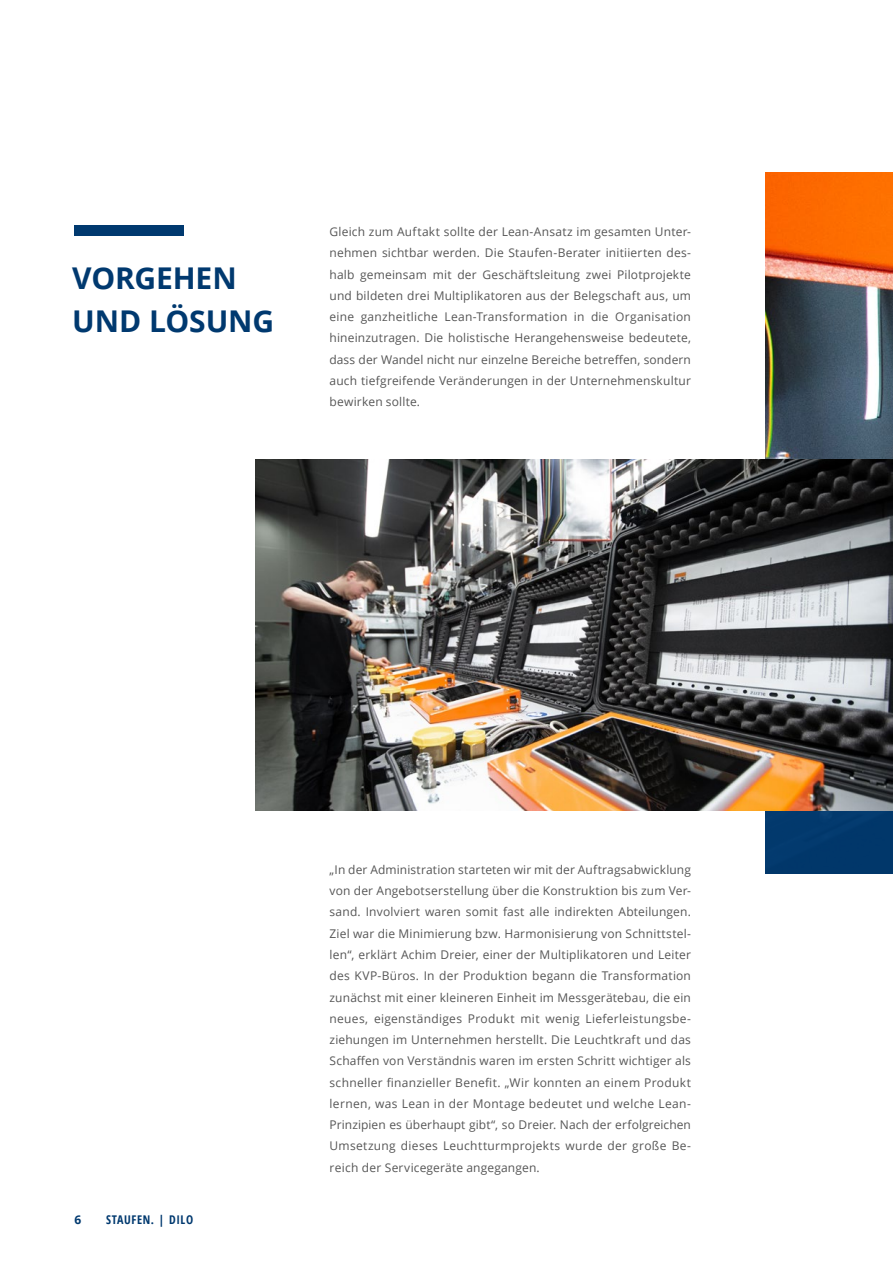
<style>
.page{position:relative;width:893px;height:1263px;background:#fff}
.page>*{position:absolute;margin:0;border:0;box-sizing:border-box;transform-origin:0 0}
.t1{font:700 30px/42.5px "Open Sans";letter-spacing:-.005em;color:#00396f}
.t2{font:12px/21.3px "Open Sans";letter-spacing:.015em;color:#565656;text-align:justify}
.t3{font:700 12px "Open Sans Condensed";letter-spacing:.05em;color:#00396f}
.t4{font:700 12px "Open Sans";color:#00396f}
.s1{font-family:"Open Sans"}
</style>
<div class="page">
<div style="left:74px;top:225px;width:110px;height:11px;background:#00396f"></div>
<svg style="left:765px;top:172px;width:128px;height:702px;background:#755c4e"></svg>
<img style="left:255px;top:459px;width:638px;height:351px">
<h1 class="t1" style="left:72px;top:256px;width:203px">VORGEHEN<br>UND LÖSUNG</h1>
<p class="t2" style="left:330px;top:221px;width:363px">Gleich zum Auftakt sollte der Lean-Ansatz im gesamten Unter&shy;nehmen sichtbar werden. Die Staufen-Berater initiierten des&shy;halb gemeinsam mit der Geschäftsleitung zwei Pilotprojekte und bildeten drei Multiplikatoren aus der Belegschaft aus, um eine ganzheitliche Lean-Transformation in die Organisation hineinzutragen. Die holistische Herangehensweise bedeutete, dass der Wandel nicht nur einzelne Bereiche betreffen, sondern auch tiefgreifende Veränderungen in der Unternehmenskultur bewirken sollte.</p>
<p class="t4" style="left:74px;top:1211px;width:8px">6</p>
<p class="t3" style="left:106px;top:1211px;width:88px">STAUFEN. <span class="s1">|</span> DILO</p>
<p class="t2" style="left:330px;top:859px;width:363px">„In der Administration starteten wir mit der Auftragsabwicklung von der Angebotserstellung über die Konstruktion bis zum Ver&shy;sand. Involviert waren somit fast alle indirekten Abteilungen.<br>Ziel war die Minimierung bzw. Harmonisierung von Schnittstel&shy;len“, erklärt Achim Dreier, einer der Multiplikatoren und Leiter des KVP-Büros. In der Produktion begann die Transformation zunächst mit einer kleineren Einheit im Messgerätebau, die ein neues, eigenständiges Produkt mit wenig Lieferleistungsbe&shy;ziehungen im Unternehmen herstellt. Die Leuchtkraft und das Schaffen von Verständnis waren im ersten Schritt wichtiger als schneller finanzieller Benefit. „Wir konnten an einem Produkt lernen, was Lean in der Montage bedeutet und welche Lean-Prinzipien es überhaupt gibt“, so Dreier. Nach der erfolgreichen Umsetzung dieses Leuchtturmprojekts wurde der große Be&shy;reich der Servicegeräte angegangen.</p>
</div>
